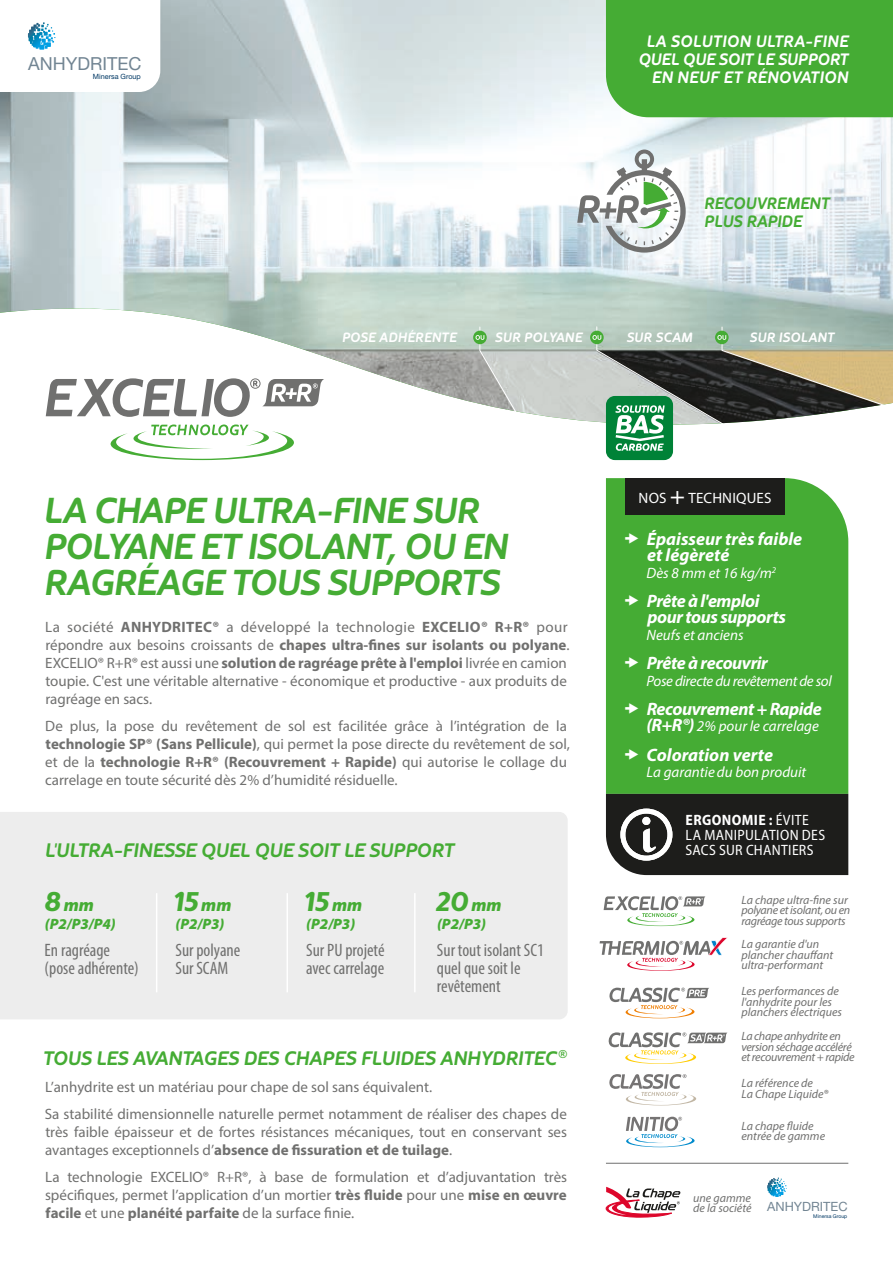
<style>
.page{position:relative;width:893px;height:1263px;background:#fff}
.page>*{position:absolute;margin:0;border:0;box-sizing:border-box;transform-origin:0 0}
.t1{font:italic 700 36px/36px "Oblik";letter-spacing:-.04em;color:#45ac34}
.t2{font:italic 900 27px "Oblik";color:#45ac34}
.t3{font:italic 700 19.5px "Oblik";letter-spacing:-.025em;color:#45ac34}
.t4{font:condensed 18px/18px "Myriad Pro";color:#70706f}
.t5{font:italic 700 18px/16.5px "Myriad Pro";letter-spacing:-.025em;color:#fff}
.t6{font:italic 700 18px/16.5px "Myriad Pro";color:#fff}
.t7{font:18px "Helvetica Neue";color:#728593}
.t8{font:italic 900 18px "Myriad Pro";color:#45ac34}
.t9{font:italic 700 16.5px/18px "Oblik";color:#fff;text-align:right}
.t10{font:italic 700 16.5px/18px "Oblik";letter-spacing:-.025em;color:#45ac34}
.t11{font:15px/18px "Myriad Pro";color:#70706f}
.t12{font:italic 15px "Myriad Pro";color:#fff}
.t13{font:semi-condensed 15px/15px "Myriad Pro";letter-spacing:.02em;color:#fff}
.t14{font:italic 900 15px "Myriad Pro";color:#45ac34}
.t15{font:italic 15px "Myriad Pro";letter-spacing:-.025em;color:#fff}
.t16{font:15px "Myriad Pro";letter-spacing:.01em;color:#fff}
.t17{font:italic 700 13.5px "Oblik";color:#fff}
.t18{font:12.75px "Helvetica Neue";color:#728593}
.t19{font:italic 12px/10.5px "Myriad Pro";color:#70706f}
.t20{font:italic 12px/10.5px "Myriad Pro";letter-spacing:-.025em;color:#70706f}
.t21{font:7.2px "Helvetica Neue";color:#003864}
.t22{font:5.1px "Helvetica Neue";color:#003864}
.s1{font-weight:700}
.s2{font-weight:700;font-size:18px}
.s3{font-family:"Oblik";font-size:27px}
.s4{font-family:"Myriad Pro";font-size:18px}
</style>
<div class="page">
<img style="left:0;top:0;width:893px;height:422px">
<svg style="left:577px;top:150px;width:109px;height:103px"></svg>
<div style="left:606px;top:478px;width:242px;height:316px;background:#45ac34"></div>
<div style="left:625px;top:478px;width:159px;height:36px;background:#1d1d1b"></div>
<svg style="left:111px;top:424px;width:183px;height:36px"></svg>
<svg style="left:46px;top:378px;width:278px;height:39px"></svg>
<div style="left:606px;top:396px;width:67px;height:64px;background:#008237;border-radius:9px"></div>
<hr style="left:606px;top:1163px;width:242px;height:1px;background:#70706f">
<svg style="left:626px;top:1117px;width:69px;height:30px"></svg>
<svg style="left:609px;top:1074px;width:87px;height:31px"></svg>
<svg style="left:608px;top:1032px;width:119px;height:32px"></svg>
<svg style="left:609px;top:988px;width:100px;height:30px"></svg>
<svg style="left:606px;top:1187px;width:74px;height:31px"></svg>
<svg style="left:767px;top:1177px;width:17px;height:20px"></svg>
<svg style="left:600px;top:937px;width:128px;height:34px"></svg>
<svg style="left:604px;top:896px;width:101px;height:30px"></svg>
<svg style="left:0;top:0;width:160px;height:92px"></svg>
<svg style="left:473px;top:331px;width:14px;height:13px"></svg>
<svg style="left:475px;top:326px;width:52px;height:96px;background:#c3cbc4"></svg>
<svg style="left:590px;top:331px;width:14px;height:13px"></svg>
<svg style="left:592px;top:326px;width:301px;height:125px"></svg>
<svg style="left:606px;top:794px;width:242px;height:81px;background:#2c2c2a"></svg>
<div style="left:606px;top:0;width:287px;height:117px;background:#45ac34"></div>
<div style="left:0;top:812px;width:568px;height:207px;background:#ededed"></div>
<hr style="left:286px;top:893px;width:2px;height:99px;background:#fff">
<hr style="left:156px;top:893px;width:1px;height:99px;background:#fff">
<hr style="left:414px;top:893px;width:2px;height:99px;background:#fff">
<svg style="left:625px;top:533px;width:13px;height:10px"></svg>
<svg style="left:625px;top:595px;width:13px;height:10px"></svg>
<svg style="left:625px;top:657px;width:13px;height:11px"></svg>
<svg style="left:625px;top:703px;width:13px;height:10px"></svg>
<svg style="left:625px;top:749px;width:13px;height:10px"></svg>
<p class="t7" style="left:28px;top:53px;width:115px">ANHYDRITEC</p>
<p class="t21" style="left:93px;top:72px;width:49px">Minersa Group</p>
<p class="t9" style="left:638px;top:32px;width:212px">LA SOLUTION ULTRA-FINE<br>QUEL QUE SOIT LE SUPPORT<br>EN NEUF ET RÉNOVATION</p>
<p class="t10" style="left:704px;top:194px;width:127px">RECOUVREMENT<br>PLUS RAPIDE</p>
<p class="t17" style="left:342px;top:329px;width:116px">POSE ADHÉRENTE</p>
<p class="t17" style="left:495px;top:329px;width:89px">SUR POLYANE</p>
<p class="t17" style="left:626px;top:329px;width:68px">SUR SCAM</p>
<p class="t17" style="left:749px;top:329px;width:86px">SUR ISOLANT</p>
<h1 class="t1" style="left:43px;top:493px;width:467px">LA CHAPE ULTRA-FINE SUR<br>POLYANE ET ISOLANT, OU EN<br>RAGRÉAGE TOUS SUPPORTS</h1>
<p class="t11" style="left:45px;top:617px;width:526px">La société <span class="s1">ANHYDRITEC®</span> a développé la technologie <span class="s1">EXCELIO® R+R®</span> pour répondre aux besoins croissants de <span class="s1">chapes ultra-fines sur isolants ou polyane</span>.<br>EXCELIO® R+R® est aussi une <span class="s1">solution de ragréage prête à l'emploi</span> livrée en camion toupie. C'est une véritable alternative - économique et productive - aux produits de ragréage en sacs.</p>
<p class="t11" style="left:45px;top:716px;width:526px">De plus, la pose du revêtement de sol est facilitée grâce à l’intégration de la <span class="s1">technologie SP® (Sans Pellicule)</span>, qui permet la pose directe du revêtement de sol, et de la <span class="s1">technologie R+R® (Recouvrement + Rapide)</span> qui autorise le collage du carrelage en toute sécurité dès 2% d’humidité résiduelle.</p>
<p class="t16" style="left:639px;top:488px;width:29px">NOS</p>
<p class="t16" style="left:688px;top:488px;width:85px">TECHNIQUES</p>
<p class="t6" style="left:647px;top:530px;width:157px">Épaisseur très faible et légèreté</p>
<p class="t12" style="left:647px;top:563px;width:131px">Dès 8 mm et 16 kg/m<sup>2</sup></p>
<p class="t5" style="left:647px;top:592px;width:141px">Prête à l'emploi pour tous supports</p>
<p class="t12" style="left:647px;top:625px;width:98px">Neufs et anciens</p>
<p class="t5" style="left:647px;top:654px;width:123px">Prête à recouvrir</p>
<p class="t15" style="left:647px;top:671px;width:187px">Pose directe du revêtement de sol</p>
<p class="t5" style="left:647px;top:700px;width:177px">Recouvrement + Rapide</p>
<p class="t12" style="left:646px;top:717px;width:174px"><span class="s2">(R+R®)</span> 2% pour le carrelage</p>
<p class="t6" style="left:646px;top:746px;width:128px">Coloration verte</p>
<p class="t12" style="left:647px;top:763px;width:161px">La garantie du bon produit</p>
<h3 class="t3" style="left:45px;top:839px;width:411px">L'ULTRA-FINESSE QUEL QUE SOIT LE SUPPORT</h3>
<p class="t13" style="left:686px;top:812px;width:141px"><span class="s1">ERGONOMIE :</span> ÉVITE<br>LA MANIPULATION DES<br>SACS SUR CHANTIERS</p>
<p class="t8" style="left:44px;top:893px;width:52px"><span class="s3">8</span> mm</p>
<p class="t14" style="left:45px;top:914px;width:73px">(P2/P3/P4)</p>
<h2 class="t2" style="left:172px;top:886px;width:61px">15 <span class="s4">mm</span></h2>
<p class="t14" style="left:176px;top:914px;width:51px">(P2/P3)</p>
<h2 class="t2" style="left:303px;top:886px;width:61px">15 <span class="s4">mm</span></h2>
<p class="t14" style="left:306px;top:914px;width:51px">(P2/P3)</p>
<h2 class="t2" style="left:435px;top:886px;width:68px">20 <span class="s4">mm</span></h2>
<p class="t14" style="left:437px;top:914px;width:51px">(P2/P3)</p>
<p class="t20" style="left:741px;top:894px;width:110px">La chape ultra-fine sur polyane et isolant, ou en ragréage tous supports</p>
<p class="t4" style="left:45px;top:941px;width:96px">En ragréage (pose adhérente)</p>
<p class="t4" style="left:175px;top:941px;width:66px">Sur polyane<br>Sur SCAM</p>
<p class="t4" style="left:306px;top:941px;width:80px">Sur PU projeté avec carrelage</p>
<p class="t4" style="left:437px;top:941px;width:109px">Sur tout isolant SC1 quel que soit le revêtement</p>
<p class="t19" style="left:741px;top:939px;width:93px">La garantie d'un plancher chauffant ultra-performant</p>
<p class="t19" style="left:741px;top:986px;width:102px">Les performances de l'anhydrite pour les planchers électriques</p>
<h3 class="t3" style="left:42px;top:1046px;width:527px">TOUS LES AVANTAGES DES CHAPES FLUIDES ANHYDRITEC<sup>®</sup></h3>
<p class="t11" style="left:45px;top:1073px;width:524px;line-height:27px">L’anhydrite est un matériau pour chape de sol sans équivalent.<br>Sa stabilité dimensionnelle naturelle permet notamment de réaliser des chapes de</p>
<p class="t11" style="left:45px;top:1122px;width:523px">très faible épaisseur et de fortes résistances mécaniques, tout en conservant ses avantages exceptionnels d’<span class="s1">absence de fissuration et de tuilage</span>.</p>
<p class="t11" style="left:45px;top:1167px;width:524px;text-align:justify">La technologie EXCELIO® R+R®, à base de formulation et d’adjuvantation très spécifiques, permet l’application d’un mortier <span class="s1">très fluide</span> pour une <span class="s1">mise en œuvre facile</span> et une <span class="s1">planéité parfaite</span> de la surface finie.</p>
<p class="t20" style="left:741px;top:1031px;width:115px">La chape anhydrite en version séchage accéléré et recouvrement + rapide</p>
<p class="t19" style="left:741px;top:1078px;width:88px">La référence de<br>La Chape Liquide®</p>
<p class="t19" style="left:741px;top:1120px;width:85px">La chape fluide entrée de gamme</p>
<p class="t19" style="left:693px;top:1192px;width:60px">une gamme de la société</p>
<p class="t18" style="left:767px;top:1199px;width:82px">ANHYDRITEC</p>
<p class="t22" style="left:813px;top:1213px;width:35px">Minersa Group</p>
</div>
